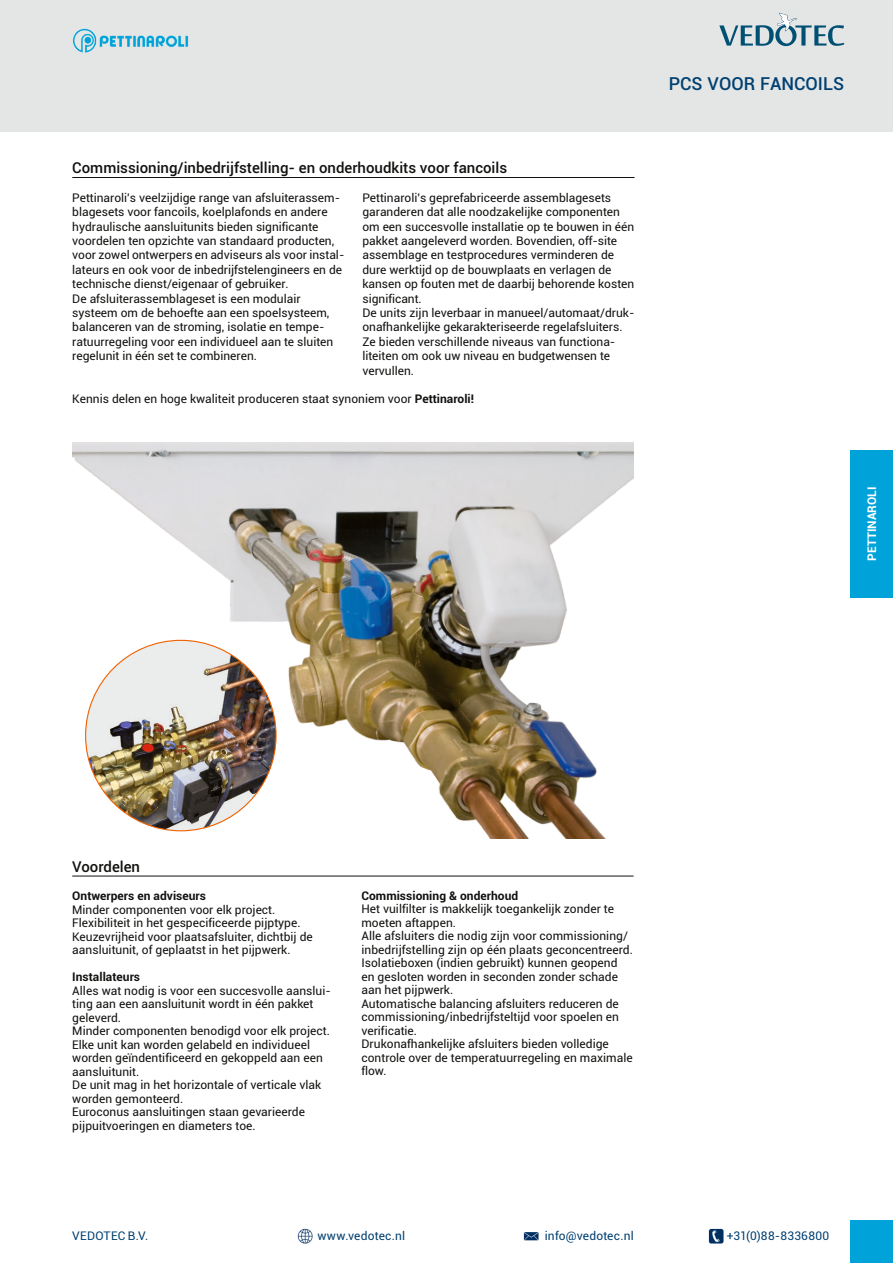
<style>
.page{position:relative;width:893px;height:1263px;background:#fff}
.page>*{position:absolute;margin:0;border:0;box-sizing:border-box;transform-origin:0 0}
.Productnaam_Kop_Re_p{font:500 18px "Roboto";color:#004071}
.Beschrijving_kop_Li{font:500 15px "Roboto";color:#11110f}
.Beschrijving_tekst{font:12px/14.4px "Roboto";color:#11110f}
.Beschrijving_tekst-2{font:700 12px "Roboto";letter-spacing:.005em;color:#11110f}
.t1{font:12px "Roboto";letter-spacing:.02em;color:#004071}
.t2{font:700 12px "Roboto";color:#fff}
.s1{font-weight:700}
</style>
<div class="page">
<div style="left:850px;top:450px;width:43px;height:147px;background:#00a3d9"></div>
<div style="left:850px;top:1220px;width:43px;height:43px;background:#00a3d9"></div>
<div style="left:0;top:0;width:893px;height:132px;background:#e4e5e5"></div>
<img style="left:709px;top:1229px;width:14px;height:14px">
<img style="left:298px;top:1229px;width:14px;height:14px">
<img style="left:524px;top:1232px;width:14px;height:9px">
<svg style="left:719px;top:13px;width:125px;height:33px"></svg>
<img style="left:72px;top:28px;width:117px;height:25px">
<img style="left:72px;top:443px;width:562px;height:395px">
<img style="left:86px;top:640px;width:190px;height:191px;border-radius:95px">
<hr style="left:72px;top:177px;width:562px;height:1px;background:#11110f">
<hr style="left:72px;top:876px;width:562px;height:1px;background:#11110f">
<p class="Beschrijving_kop_Li" style="left:72px;top:157px;width:436px">Commissioning/inbedrijfstelling- en onderhoudkits voor fancoils</p>
<p class="Beschrijving_tekst" style="left:72px;top:190px;width:274px">Pettinaroli's veelzijdige range van afsluiterassem&shy;blagesets voor fancoils, koelplafonds en andere hydraulische aansluitunits bieden significante voordelen ten opzichte van standaard producten, voor zowel ontwerpers en adviseurs als voor instal&shy;lateurs en ook voor de inbedrijfstelengineers en de technische dienst/eigenaar of gebruiker.</p>
<p class="Beschrijving_tekst" style="left:72px;top:291px;width:263px">De afsluiterassemblageset is een modulair systeem om de behoefte aan een spoelsysteem, balanceren van de stroming, isolatie en tempe&shy;ratuurregeling voor een individueel aan te sluiten regelunit in één set te combineren.</p>
<p class="Beschrijving_tekst" style="left:362px;top:190px;width:273px">Pettinaroli's geprefabriceerde assemblagesets garanderen dat alle noodzakelijke componenten om een succesvolle installatie op te bouwen in één pakket aangeleverd worden. Bovendien, off-site assemblage en testprocedures verminderen de dure werktijd op de bouwplaats en verlagen de kansen op fouten met de daarbij behorende kosten significant.</p>
<p class="Beschrijving_tekst" style="left:362px;top:305px;width:274px">De units zijn leverbaar in manueel/automaat/druk&shy;onafhankelijke gekarakteriseerde regelafsluiters.<br>Ze bieden verschillende niveaus van functiona&shy;liteiten om ook uw niveau en budgetwensen te vervullen.</p>
<p class="Beschrijving_tekst" style="left:72px;top:392px;width:403px">Kennis delen en hoge kwaliteit produceren staat synoniem voor <span class="s1">Pettinaroli!</span></p>
<p class="Productnaam_Kop_Re_p" style="left:669px;top:71px;width:177px">PCS VOOR FANCOILS</p>
<p class="t2" style="left:863px;top:560px;width:75px;rotate:-90deg">PETTINAROLI</p>
<p class="Beschrijving_kop_Li" style="left:72px;top:856px;width:69px">Voordelen</p>
<p class="Beschrijving_tekst-2" style="left:72px;top:887px;width:135px">Ontwerpers en adviseurs</p>
<p class="Beschrijving_tekst" style="left:72px;top:902px;width:204px">Minder componenten voor elk project.</p>
<p class="Beschrijving_tekst" style="left:72px;top:915px;width:230px">Flexibiliteit in het gespecificeerde pijptype.</p>
<p class="Beschrijving_tekst" style="left:72px;top:929px;width:242px;line-height:13.5px">Keuzevrijheid voor plaatsafsluiter, dichtbij de aansluitunit, of geplaatst in het pijpwerk.</p>
<p class="Beschrijving_tekst-2" style="left:72px;top:969px;width:69px">Installateurs</p>
<p class="Beschrijving_tekst" style="left:72px;top:983px;width:260px;line-height:13.5px">Alles wat nodig is voor een succesvolle aanslui&shy;ting aan een aansluitunit wordt in één pakket geleverd.</p>
<p class="Beschrijving_tekst" style="left:72px;top:1023px;width:259px">Minder componenten benodigd voor elk project.</p>
<p class="Beschrijving_tekst" style="left:72px;top:1037px;width:252px;line-height:13.5px">Elke unit kan worden gelabeld en individueel worden geïndentificeerd en gekoppeld aan een aansluitunit.</p>
<p class="Beschrijving_tekst" style="left:72px;top:1078px;width:251px;line-height:13.5px">De unit mag in het horizontale of verticale vlak worden gemonteerd.</p>
<p class="Beschrijving_tekst" style="left:72px;top:1105px;width:234px;line-height:13.5px">Euroconus aansluitingen staan gevarieerde pijpuitvoeringen en diameters toe.</p>
<p class="Beschrijving_tekst-2" style="left:361px;top:887px;width:158px">Commissioning &amp; onderhoud</p>
<p class="Beschrijving_tekst" style="left:361px;top:901px;width:254px;line-height:13.5px">Het vuilfilter is makkelijk toegankelijk zonder te moeten aftappen.</p>
<p class="Beschrijving_tekst" style="left:361px;top:928px;width:273px;line-height:13.5px">Alle afsluiters die nodig zijn voor commissioning/ inbedrijfstelling zijn op één plaats geconcentreerd.</p>
<p class="Beschrijving_tekst" style="left:361px;top:955px;width:258px;line-height:13.5px;text-align:justify">Isolatieboxen (indien gebruikt) kunnen geopend en gesloten worden in seconden zonder schade aan het pijpwerk.</p>
<p class="Beschrijving_tekst" style="left:361px;top:996px;width:259px;line-height:13.5px;text-align:justify">Automatische balancing afsluiters reduceren de commissioning/inbedrijfsteltijd voor spoelen en verificatie.</p>
<p class="Beschrijving_tekst" style="left:361px;top:1036px;width:273px;line-height:13.5px">Drukonafhankelijke afsluiters bieden volledige controle over de temperatuurregeling en maximale flow.</p>
<p class="t1" style="left:72px;top:1227px;width:77px">VEDOTEC B.V.</p>
<p class="t1" style="left:317px;top:1227px;width:89px">www.vedotec.nl</p>
<p class="t1" style="left:545px;top:1227px;width:91px">info@vedotec.nl</p>
<p class="t1" style="left:727px;top:1227px;width:104px">+31(0)88-8336800</p>
</div>
